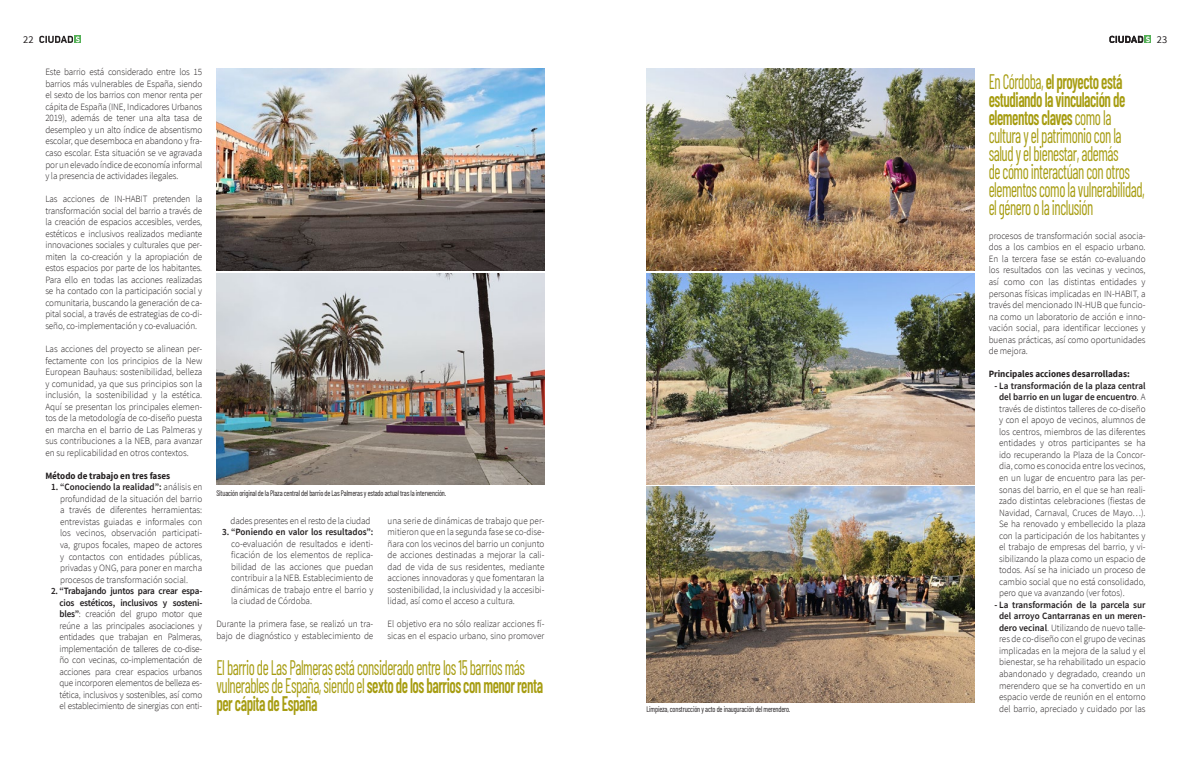
<style>
.page{position:relative;width:1191px;height:766px;background:#fff}
.page>*{position:absolute;margin:0;border:0;box-sizing:border-box;transform-origin:0 0}
.t1{font:21px/18px "Barlow Condensed";letter-spacing:-.03em;color:#a79d12;scale:.7 1}
.t2{font:600 21px/18px "Barlow Condensed";letter-spacing:-.03em;color:#a79d12;scale:.7 1}
.t3{font:10.4px "Source Sans Pro";color:#231f20}
.t4{font:300 9.6px/11.5px "Source Sans Pro";color:#231f20;text-align:justify;scale:.95 1}
.t5{font:700 9.6px "Source Sans Pro";color:#231f20;scale:.95 1}
.t6{font:300 9.6px "Source Sans Pro";letter-spacing:-.02em;color:#231f20;scale:.95 1}
.t7{font:8px "Barlow Condensed";letter-spacing:-.02em;color:#231f20;scale:.9 1}
.s1{font-weight:600}
.s2{font-weight:400}
</style>
<div class="page">
<div style="left:74px;top:36px;width:7px;height:7px;background:#55b157"></div>
<svg style="left:39px;top:36px;width:41px;height:7px"></svg>
<svg style="left:1149px;top:36px;width:2px;height:7px"></svg>
<svg style="left:1109px;top:36px;width:40px;height:7px"></svg>
<img style="left:646px;top:68px;width:328px;height:202px">
<img style="left:646px;top:273px;width:328px;height:211px">
<img style="left:646px;top:487px;width:328px;height:215px">
<img style="left:216px;top:68px;width:328px;height:202px">
<img style="left:216px;top:273px;width:328px;height:211px">
<p class="t3" style="left:23px;top:33px;width:12px">22</p>
<p class="t3" style="left:1156px;top:33px;width:12px">23</p>
<p class="t4" style="left:45px;top:66px;width:167px">Este barrio está considerado entre los 15 barrios más vulnerables de España, siendo el sexto de los barrios con menor renta per cápita de España (INE, Indicadores Urbanos 2019), además de tener una alta tasa de desempleo y un alto índice de absentismo escolar, que desemboca en abandono y fra&shy;caso escolar. Esta situación se ve agravada por un elevado índice de economía informal y la presencia de actividades ilegales.</p>
<p class="t4" style="left:45px;top:193px;width:167px">Las acciones de IN-HABIT pretenden la transformación social del barrio a través de la creación de espacios accesibles, verdes, estéticos e inclusivos realizados mediante innovaciones sociales y culturales que per&shy;miten la co-creación y la apropiación de estos espacios por parte de los habitantes.<br>Para ello en todas las acciones realizadas se ha contado con la participación social y comunitaria, buscando la generación de ca&shy;pital social, a través de estrategias de co-di&shy;seño, co-implementación y co-evaluación.</p>
<p class="t4" style="left:45px;top:343px;width:167px">Las acciones del proyecto se alinean per&shy;fectamente con los principios de la New European Bauhaus: sostenibilidad, belleza y comunidad, ya que sus principios son la inclusión, la sostenibilidad y la estética.<br>Aquí se presentan los principales elemen&shy;tos de la metodología de co-diseño puesta en marcha en el barrio de Las Palmeras y sus contribuciones a la NEB, para avanzar en su replicabilidad en otros contextos.</p>
<p class="t5" style="left:45px;top:469px;width:133px">Método de trabajo en tres fases</p>
<p class="t4" style="left:60px;top:481px;width:151px;text-indent:-9px"><span class="s1">1. “Conociendo la realidad”:</span> análisis en profundidad de la situación del barrio a través de diferentes herramientas: entrevistas guiadas e informales con los vecinos, observación participati&shy;va, grupos focales, mapeo de actores y contactos con entidades públicas, privadas y ONG, para poner en marcha procesos de transformación social.</p>
<p class="t4" style="left:59px;top:585px;width:152px;text-indent:-8px"><span class="s1">2. “Trabajando juntos para crear espa&shy;cios estéticos, inclusivos y sosteni&shy;bles”</span>: creación del grupo motor que reúne a las principales asociaciones y entidades que trabajan en Palmeras, implementación de talleres de co-dise&shy;ño con vecinas, co-implementación de acciones para crear espacios urbanos que incorporen elementos de belleza es&shy;tética, inclusivos y sostenibles, así como el establecimiento de sinergias con enti-</p>
<p class="t2" style="left:988px;top:71px;width:197px"><span class="s2">En Córdoba,</span> el proyecto está estudiando la vinculación de elementos claves <span class="s2">como la</span></p>
<p class="t1" style="left:988px;top:125px;width:224px">cultura y el patrimonio con la salud y el bienestar, además<br>de cómo interactúan con otros elementos como la vulnerabilidad, el género o la inclusión</p>
<p class="t4" style="left:988px;top:230px;width:167px">procesos de transformación social asocia&shy;dos a los cambios en el espacio urbano.<br>En la tercera fase se están co-evaluando los resultados con las vecinas y vecinos, así como con las distintas entidades y personas físicas implicadas en IN-HABIT, a través del mencionado IN-HUB que funcio&shy;na como un laboratorio de acción e inno&shy;vación social, para identificar lecciones y buenas prácticas, así como oportunidades de mejora.</p>
<p class="t5" style="left:988px;top:367px;width:150px">Principales acciones desarrolladas:</p>
<p class="t4" style="left:999px;top:380px;width:156px;text-indent:-5px"><span class="s1">- La transformación de la plaza central del barrio en un lugar de encuentro</span>. A través de distintos talleres de co-diseño y con el apoyo de vecinos, alumnos de los centros, miembros de las diferentes entidades y otros participantes se ha ido recuperando la Plaza de la Concor&shy;dia, como es conocida entre los vecinos, en un lugar de encuentro para las per&shy;sonas del barrio, en el que se han reali&shy;zado distintas celebraciones (fiestas de Navidad, Carnaval, Cruces de Mayo…).<br>Se ha renovado y embellecido la plaza con la participación de los habitantes y el trabajo de empresas del barrio, y vi&shy;sibilizando la plaza como un espacio de todos. Así se ha iniciado un proceso de cambio social que no está consolidado, pero que va avanzando (ver fotos).</p>
<p class="t4" style="left:994px;top:598px;width:161px;text-align:center"><span class="s1">- La transformación de la parcela sur del arroyo Cantarranas en un meren&shy;dero vecinal</span>. Utilizando de nuevo talle&shy;res de co-diseño con el grupo de vecinas implicadas en la mejora de la salud y el bienestar, se ha rehabilitado un espacio abandonado y degradado, creando un merendero que se ha convertido en un espacio verde de reunión en el entorno del barrio, apreciado y cuidado por las</p>
<p class="t7" style="left:216px;top:487px;width:257px">Situación original de la Plaza central del barrio de Las Palmeras y estado actual tras la intervención.</p>
<p class="t4" style="left:387px;top:514px;width:167px">una serie de dinámicas de trabajo que per&shy;mitieron que en la segunda fase se co-dise&shy;ñara con los vecinos del barrio un conjunto de acciones destinadas a mejorar la cali&shy;dad de vida de sus residentes, mediante acciones innovadoras y que fomentaran la sostenibilidad, la inclusividad y la accesibi&shy;lidad, así como el acceso a cultura.</p>
<p class="t4" style="left:387px;top:618px;width:167px">El objetivo era no sólo realizar acciones fí&shy;sicas en el espacio urbano, sino promover</p>
<p class="t6" style="left:231px;top:514px;width:149px">dades presentes en el resto de la ciudad</p>
<p class="t4" style="left:231px;top:526px;width:151px;text-indent:-9px"><span class="s1">3. “Poniendo en valor los resultados”: </span>co-evaluación de resultados e identi&shy;ficación de los elementos de replica&shy;bilidad de las acciones que puedan contribuir a la NEB. Establecimiento de dinámicas de trabajo entre el barrio y la ciudad de Córdoba.</p>
<p class="t4" style="left:216px;top:618px;width:167px">Durante la primera fase, se realizó un tra&shy;bajo de diagnóstico y establecimiento de</p>
<p class="t1" style="left:216px;top:657px;width:468px">El barrio de Las Palmeras está considerado entre los 15 barrios más vulnerables de España, siendo el <span class="s1">sexto de los barrios con menor renta per cápita de España</span></p>
<p class="t7" style="left:646px;top:703px;width:161px">Limpieza, construcción y acto de inauguración del merendero.</p>
</div>
